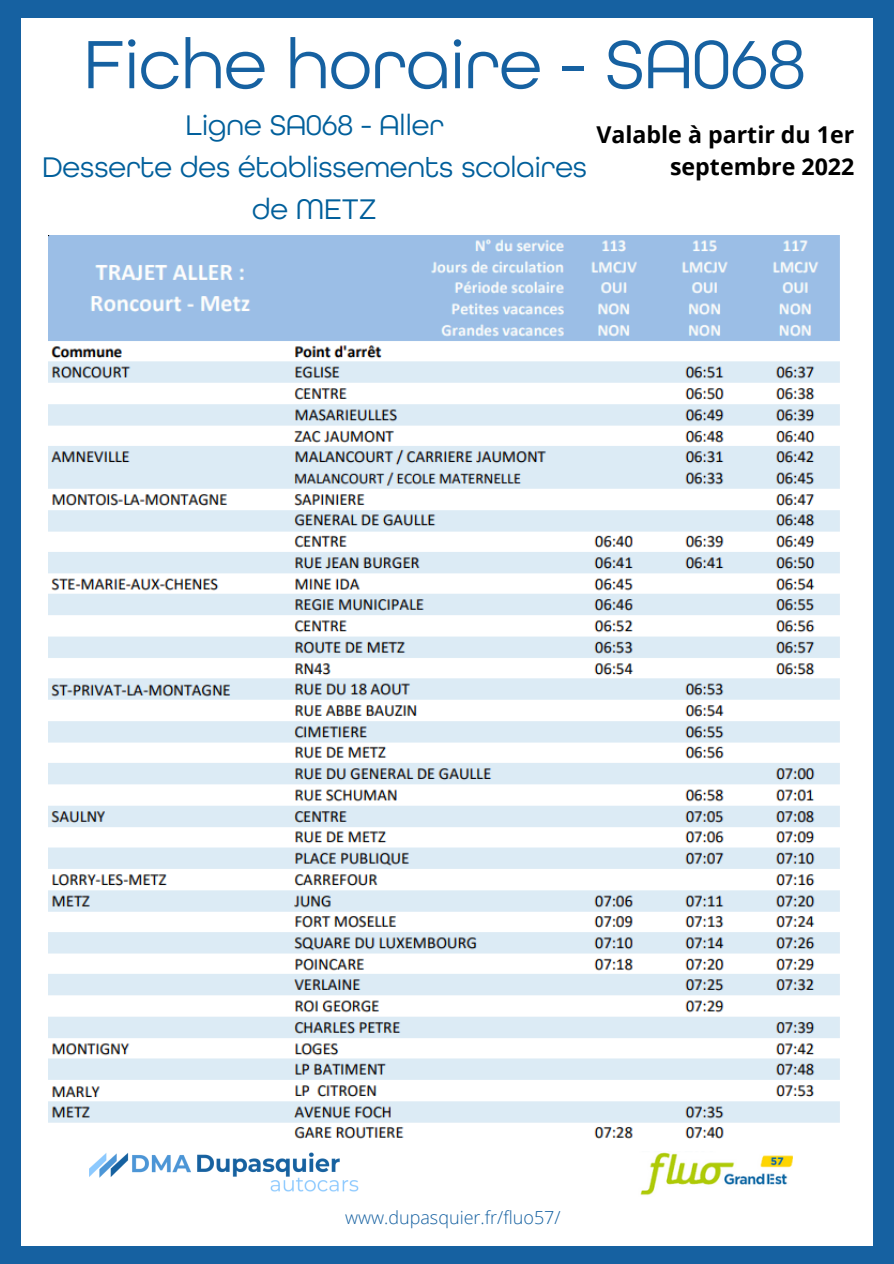
<style>
.page{position:relative;width:894px;height:1264px;background:#fff}
.page>*{position:absolute;margin:0;border:0;box-sizing:border-box;transform-origin:0 0}
.t1{font:72px "All Round Gothic W01";color:#1661a1}
.t2{font:30px/41.7px "All Round Gothic W01";color:#015f9b;text-align:center}
.t3{font:700 23.25px/31.7px "Open Sans";color:#000;text-align:right}
.t4{font:300 18px "Open Sans";color:#1661a1}
</style>
<div class="page">
<div style="left:0;top:0;width:893px;height:1263px;background:#1661a1"></div>
<div style="left:22px;top:18px;width:850px;height:1228px;background:#fff"></div>
<img style="left:89px;top:1152px;width:269px;height:40px">
<img style="left:640px;top:1152px;width:151px;height:44px">
<img style="left:48px;top:236px;width:792px;height:903px">
<p class="t1" style="left:84px;top:22px;width:723px">Fiche horaire - SA068</p>
<p class="t2" style="left:42px;top:104px;width:546px">Ligne SA068 - Aller<br>Desserte des établissements scolaires de METZ</p>
<p class="t3" style="left:596px;top:118px;width:259px">Valable à partir du 1er septembre 2022</p>
<p class="t4" style="left:345px;top:1204px;width:217px">www.dupasquier.fr/fluo57/</p>
</div>
